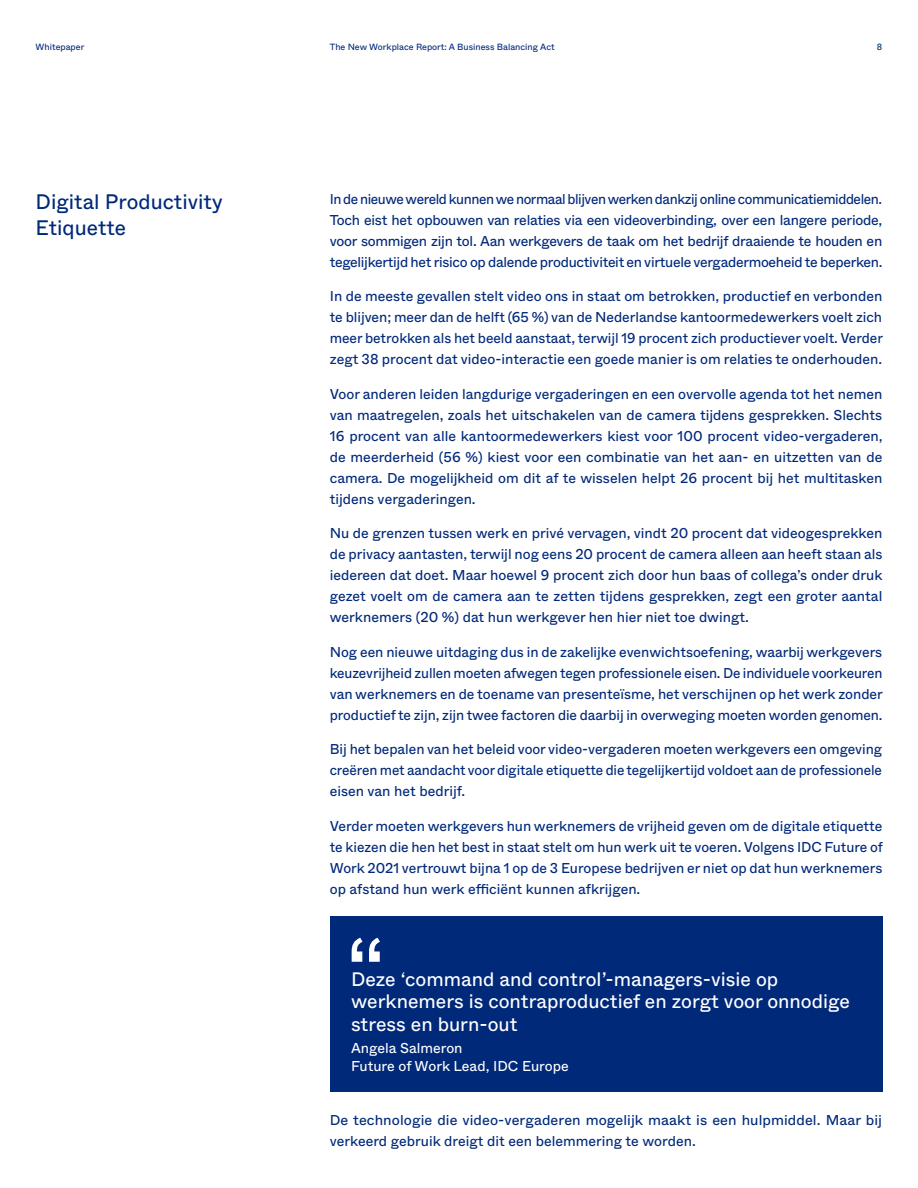
<style>
.page{position:relative;width:918px;height:1188px;background:#fff}
.page>*{position:absolute;margin:0;border:0;box-sizing:border-box;transform-origin:0 0}
.t1{font:21px/26.2px "ABC Whyte";color:#00297a}
.t2{font:19.5px/22.5px "ABC Whyte";color:#fff}
.t3{font:14.25px/21px "ABC Whyte";color:#00297a;text-align:justify}
.t4{font:14.25px/17.1px "ABC Whyte";color:#fff}
.t5{font:9px "ABC Whyte";color:#00297a}
</style>
<div class="page">
<div style="left:330px;top:916px;width:552px;height:176px;background:#00297a"></div>
<svg style="left:352px;top:938px;width:28px;height:24px"></svg>
<p class="t5" style="left:36px;top:40px;width:50px">Whitepaper</p>
<p class="t5" style="left:330px;top:40px;width:227px">The New Workplace Report: A Business Balancing Act</p>
<p class="t5" style="left:877px;top:40px;width:7px">8</p>
<h1 class="t1" style="left:36px;top:187px;width:189px">Digital Productivity<br>Etiquette</h1>
<p class="t3" style="left:330px;top:187px;width:554px">In de nieuwe wereld kunnen we normaal blijven werken dankzij online communicatiemiddelen.<br>Toch eist het opbouwen van relaties via een videoverbinding, over een langere periode, voor sommigen zijn tol. Aan werkgevers de taak om het bedrijf draaiende te houden en tegelijkertijd het risico op dalende productiviteit en virtuele vergadermoeheid te beperken.</p>
<p class="t3" style="left:330px;top:285px;width:555px">In de meeste gevallen stelt video ons in staat om betrokken, productief en verbonden te blijven; meer dan de helft (65 %) van de Nederlandse kantoormedewerkers voelt zich meer betrokken als het beeld aanstaat, terwijl 19 procent zich productiever voelt. Verder zegt 38 procent dat video-interactie een goede manier is om relaties te onderhouden.</p>
<p class="t3" style="left:330px;top:382px;width:554px">Voor anderen leiden langdurige vergaderingen en een overvolle agenda tot het nemen van maatregelen, zoals het uitschakelen van de camera tijdens gesprekken. Slechts 16 procent van alle kantoormedewerkers kiest voor 100 procent video-vergaderen, de meerderheid (56 %) kiest voor een combinatie van het aan- en uitzetten van de camera. De mogelijkheid om dit af te wisselen helpt 26 procent bij het multitasken tijdens vergaderingen.</p>
<p class="t3" style="left:330px;top:522px;width:554px">Nu de grenzen tussen werk en privé vervagen, vindt 20 procent dat videogesprekken de privacy aantasten, terwijl nog eens 20 procent de camera alleen aan heeft staan als iedereen dat doet. Maar hoewel 9 procent zich door hun baas of collega’s onder druk gezet voelt om de camera aan te zetten tijdens gesprekken, zegt een groter aantal werknemers (20 %) dat hun werkgever hen hier niet toe dwingt.</p>
<p class="t3" style="left:330px;top:640px;width:555px">Nog een nieuwe uitdaging dus in de zakelijke evenwichtsoefening, waarbij werkgevers keuzevrijheid zullen moeten afwegen tegen professionele eisen. De individuele voorkeuren van werknemers en de toename van presenteïsme, het verschijnen op het werk zonder productief te zijn, zijn twee factoren die daarbij in overweging moeten worden genomen.</p>
<p class="t3" style="left:330px;top:738px;width:554px">Bij het bepalen van het beleid voor video-vergaderen moeten werkgevers een omgeving creëren met aandacht voor digitale etiquette die tegelijkertijd voldoet aan de professionele eisen van het bedrijf.</p>
<p class="t3" style="left:330px;top:814px;width:555px">Verder moeten werkgevers hun werknemers de vrijheid geven om de digitale etiquette te kiezen die hen het best in staat stelt om hun werk uit te voeren. Volgens IDC Future of Work 2021 vertrouwt bijna 1 op de 3 Europese bedrijven er niet op dat hun werknemers op afstand hun werk efficiënt kunnen afkrijgen.</p>
<h2 class="t2" style="left:351px;top:967px;width:500px">Deze ‘command and control’-managers-visie op werknemers is contraproductief en zorgt voor onnodige stress en burn-out</h2>
<p class="t4" style="left:351px;top:1039px;width:219px">Angela Salmeron<br>Future of Work Lead, IDC Europe</p>
<p class="t3" style="left:330px;top:1109px;width:554px">De technologie die video-vergaderen mogelijk maakt is een hulpmiddel. Maar bij verkeerd gebruik dreigt dit een belemmering te worden.</p>
</div>
